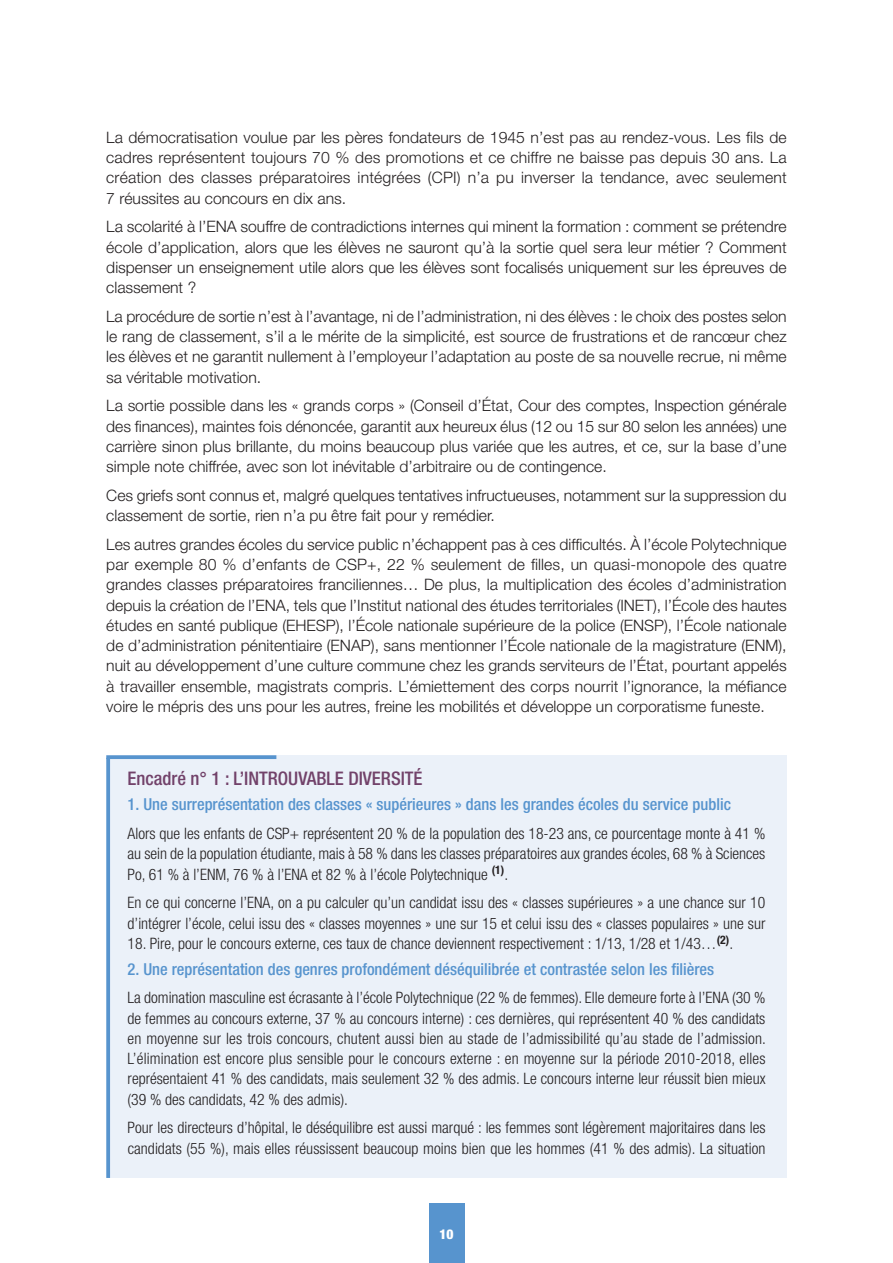
<style>
.page{position:relative;width:893px;height:1263px;background:#fff}
.page>*{position:absolute;margin:0;border:0;box-sizing:border-box;transform-origin:0 0}
.t1{font:500 condensed 18.75px "Helvetica Neue LT Pro";color:#72426a}
.t2{font:500 condensed 16.5px "Helvetica Neue LT Pro";color:#5794ce}
.t3{font:300 15.75px/20.2px "Helvetica Neue";color:#231f20;text-align:justify}
.t4{font:300 condensed 15.75px/20.2px "Helvetica Neue LT Pro";color:#231f20;text-align:justify}
.t5{font:900 condensed 13.5px "Helvetica Neue";color:#fff}
</style>
<div class="page">
<div style="left:106px;top:755px;width:681px;height:423px;background:#ebf1f9"></div>
<svg style="left:106px;top:755px;width:170px;height:4px"></svg>
<div style="left:429px;top:1204px;width:35px;height:59px;background:#5794ce"></div>
<svg style="left:106px;top:758px;width:4px;height:420px;background:#629bd1"></svg>
<p class="t3" style="left:106px;top:129px;width:682px">La démocratisation voulue par les pères fondateurs de 1945 n’est pas au rendez-vous. Les fils de cadres représentent toujours 70 % des promotions et ce chiffre ne baisse pas depuis 30 ans. La création des classes préparatoires intégrées (CPI) n’a pu inverser la tendance, avec seulement 7 réussites au concours en dix ans.</p>
<p class="t3" style="left:106px;top:218px;width:682px">La scolarité à l’ENA souffre de contradictions internes qui minent la formation : comment se prétendre école d’application, alors que les élèves ne sauront qu’à la sortie quel sera leur métier ? Comment dispenser un enseignement utile alors que les élèves sont focalisés uniquement sur les épreuves de classement ?</p>
<p class="t3" style="left:106px;top:308px;width:682px">La procédure de sortie n’est à l’avantage, ni de l’administration, ni des élèves : le choix des postes selon le rang de classement, s’il a le mérite de la simplicité, est source de frustrations et de rancœur chez les élèves et ne garantit nullement à l’employeur l’adaptation au poste de sa nouvelle recrue, ni même sa véritable motivation.</p>
<p class="t3" style="left:106px;top:397px;width:682px">La sortie possible dans les « grands corps » (Conseil d’État, Cour des comptes, Inspection générale des finances), maintes fois dénoncée, garantit aux heureux élus (12 ou 15 sur 80 selon les années) une carrière sinon plus brillante, du moins beaucoup plus variée que les autres, et ce, sur la base d’une simple note chiffrée, avec son lot inévitable d’arbitraire ou de contingence.</p>
<p class="t3" style="left:106px;top:487px;width:682px">Ces griefs sont connus et, malgré quelques tentatives infructueuses, notamment sur la suppression du classement de sortie, rien n’a pu être fait pour y remédier.</p>
<p class="t3" style="left:106px;top:536px;width:682px">Les autres grandes écoles du service public n’échappent pas à ces difficultés. À l’école Polytechnique par exemple 80 % d’enfants de CSP+, 22 % seulement de filles, un quasi-monopole des quatre grandes classes préparatoires franciliennes… De plus, la multiplication des écoles d’administration depuis la création de l’ENA, tels que l’Institut national des études territoriales (INET), l’École des hautes études en santé publique (EHESP), l’École nationale supérieure de la police (ENSP), l’École nationale de d’administration pénitentiaire (ENAP), sans mentionner l’École nationale de la magistrature (ENM), nuit au développement d’une culture commune chez les grands serviteurs de l’État, pourtant appelés à travailler ensemble, magistrats compris. L’émiettement des corps nourrit l’ignorance, la méfiance voire le mépris des uns pour les autres, freine les mobilités et développe un corporatisme funeste.</p>
<p class="t1" style="left:128px;top:771px;width:297px">Encadré n° 1 : L’INTROUVABLE DIVERSITÉ</p>
<p class="t2" style="left:128px;top:798px;width:605px">1. Une surreprésentation des classes « supérieures » dans les grandes écoles du service public</p>
<p class="t4" style="left:128px;top:825px;width:639px">Alors que les enfants de CSP+ représentent 20 % de la population des 18-23 ans, ce pourcentage monte à 41 % au sein de la population étudiante, mais à 58 % dans les classes préparatoires aux grandes écoles, 68 % à Sciences Po, 61 % à l’ENM, 76 % à l’ENA et 82 % à l’école Polytechnique <sup>(1)</sup>.</p>
<p class="t4" style="left:128px;top:894px;width:639px">En ce qui concerne l’ENA, on a pu calculer qu’un candidat issu des « classes supérieures » a une chance sur 10 d’intégrer l’école, celui issu des « classes moyennes » une sur 15 et celui issu des « classes populaires » une sur</p>
<p class="t4" style="left:128px;top:934px;width:607px">18. Pire, pour le concours externe, ces taux de chance deviennent respectivement : 1/13, 1/28 et 1/43…<sup>(2)</sup>.</p>
<p class="t2" style="left:128px;top:963px;width:588px">2. Une représentation des genres profondément déséquilibrée et contrastée selon les filières</p>
<p class="t4" style="left:128px;top:989px;width:640px">La domination masculine est écrasante à l’école Polytechnique (22 % de femmes). Elle demeure forte à l’ENA (30 % de femmes au concours externe, 37 % au concours interne) : ces dernières, qui représentent 40 % des candidats en moyenne sur les trois concours, chutent aussi bien au stade de l’admissibilité qu’au stade de l’admission.<br>L’élimination est encore plus sensible pour le concours externe : en moyenne sur la période 2010-2018, elles représentaient 41 % des candidats, mais seulement 32 % des admis. Le concours interne leur réussit bien mieux (39 % des candidats, 42 % des admis).</p>
<p class="t4" style="left:128px;top:1119px;width:639px">Pour les directeurs d’hôpital, le déséquilibre est aussi marqué : les femmes sont légèrement majoritaires dans les candidats (55 %), mais elles réussissent beaucoup moins bien que les hommes (41 % des admis). La situation</p>
<p class="t5" style="left:439px;top:1222px;width:16px">10</p>
</div>
